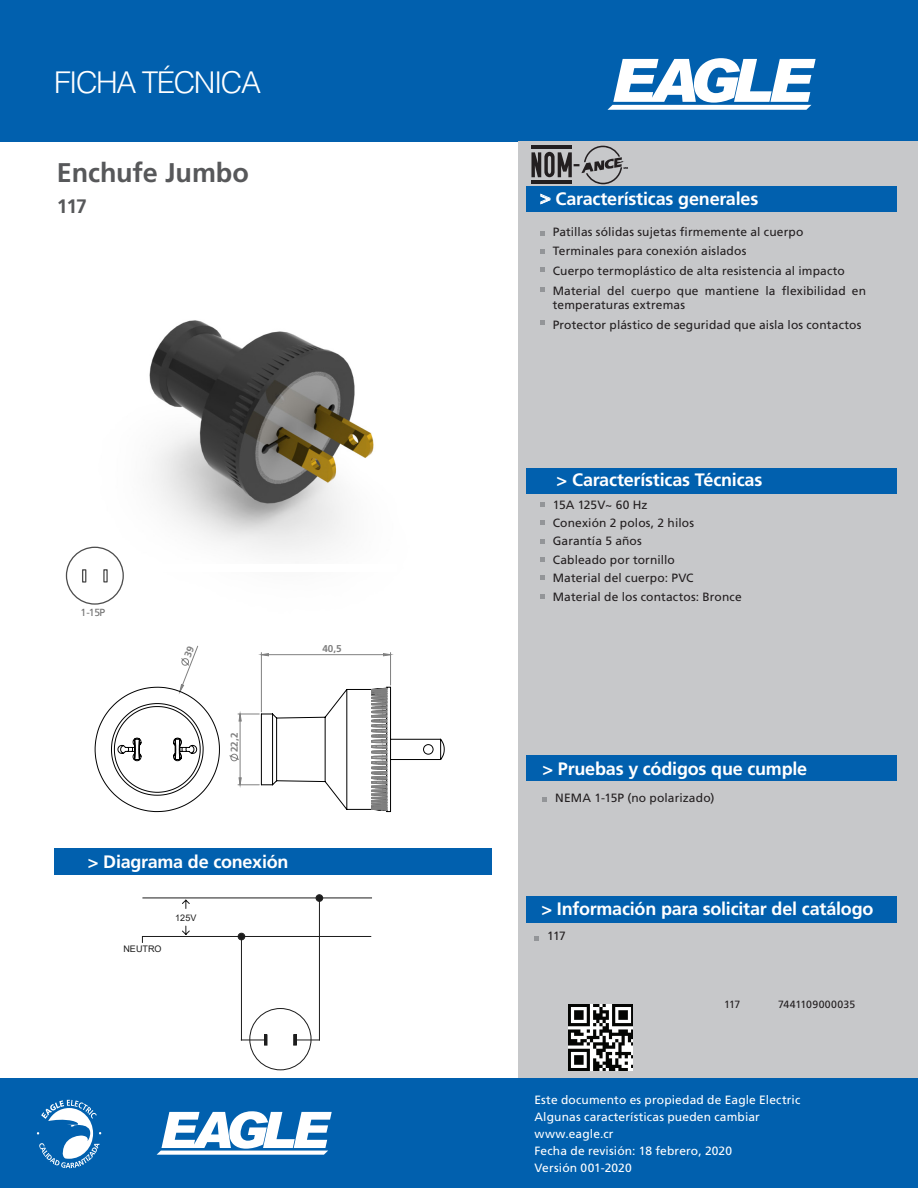
<style>
.page{position:relative;width:918px;height:1188px;background:#fff}
.page>*{position:absolute;margin:0;border:0;box-sizing:border-box;transform-origin:0 0}
.t1{font:300 30px "Helvetica LT Std";letter-spacing:-.05em;color:#fff}
.t2{font:700 27px "Frutiger LT Std";letter-spacing:-.005em;color:#57585a}
.t3{font:700 22.05px "Myriad Pro";color:#231f20}
.t4{font:700 19.5px "Frutiger LT Std";color:#57585a}
.t5{font:700 18px "Frutiger LT Std";letter-spacing:-.01em;color:#fff}
.t6{font:12px/18.5px "Frutiger LT Std";letter-spacing:.01em;color:#231f20}
.t7{font:12px/17px "Frutiger LT Std";letter-spacing:.01em;color:#fff}
.t8{font:10.5px "Frutiger LT Std";letter-spacing:.01em;color:#231f20}
.t9{font:10.35px "Frutiger LT Std";color:#707070}
.t10{font:700 9.9px "Frutiger LT Std";color:#808080}
.t11{font:9px "Arial";color:#1c1c1c}
</style>
<div class="page">
<div style="left:0;top:0;width:918px;height:142px;background:#0160ae"></div>
<div style="left:0;top:1078px;width:918px;height:110px;background:#0160ae"></div>
<div style="left:518px;top:142px;width:400px;height:936px;background:#c7c8ca"></div>
<div style="left:526px;top:186px;width:371px;height:25px;background:#0160ae"></div>
<div style="left:526px;top:469px;width:371px;height:25px;background:#0160ae"></div>
<div style="left:526px;top:755px;width:371px;height:26px;background:#0160ae"></div>
<div style="left:526px;top:896px;width:371px;height:27px;background:#0160ae"></div>
<div style="left:54px;top:848px;width:438px;height:26px;background:#0160ae"></div>
<svg style="left:608px;top:58px;width:208px;height:52px"></svg>
<svg style="left:157px;top:1111px;width:175px;height:44px"></svg>
<svg style="left:37px;top:1100px;width:64px;height:68px"></svg>
<img style="left:568px;top:1005px;width:65px;height:65px">
<img style="left:68px;top:320px;width:306px;height:244px">
<img style="left:65px;top:573px;width:59px;height:32px">
<svg style="left:534px;top:936px;width:5px;height:4px"></svg>
<svg style="left:540px;top:502px;width:4px;height:5px"></svg>
<svg style="left:540px;top:520px;width:4px;height:5px"></svg>
<svg style="left:540px;top:539px;width:4px;height:4px"></svg>
<svg style="left:540px;top:557px;width:4px;height:5px"></svg>
<svg style="left:540px;top:576px;width:4px;height:4px"></svg>
<svg style="left:540px;top:594px;width:4px;height:4px"></svg>
<svg style="left:540px;top:193px;width:11px;height:12px"></svg>
<svg style="left:540px;top:231px;width:4px;height:5px"></svg>
<svg style="left:540px;top:249px;width:4px;height:4px"></svg>
<svg style="left:540px;top:267px;width:4px;height:5px"></svg>
<svg style="left:540px;top:287px;width:4px;height:5px"></svg>
<svg style="left:540px;top:321px;width:4px;height:4px"></svg>
<svg style="left:543px;top:798px;width:4px;height:4px"></svg>
<div style="left:316px;top:895px;width:7px;height:6px;background:#1c1c1c;border-radius:50%"></div>
<div style="left:316px;top:894px;width:7px;height:8px;border:1px solid #1c1c1c;border-radius:50%"></div>
<svg style="left:142px;top:897px;width:230px;height:149px"></svg>
<div style="left:66px;top:547px;width:58px;height:58px;border:1px solid #4d4d4d;border-radius:50%"></div>
<div style="left:82px;top:569px;width:4px;height:14px;border:1px solid #4d4d4d"></div>
<div style="left:103px;top:569px;width:5px;height:14px;border:1px solid #4d4d4d"></div>
<hr style="left:531px;top:146px;width:41px;height:3px;background:#231f20">
<hr style="left:531px;top:181px;width:41px;height:3px;background:#231f20">
<svg style="left:531px;top:152px;width:41px;height:25px"></svg>
<svg style="left:581px;top:146px;width:47px;height:38px"></svg>
<svg style="left:95px;top:646px;width:350px;height:166px"></svg>
<h1 class="t1" style="left:54px;top:64px;width:209px">FICHA TÉCNICA</h1>
<h2 class="t2" style="left:57px;top:157px;width:194px">Enchufe Jumbo</h2>
<h3 class="t4" style="left:57px;top:195px;width:32px">117</h3>
<p class="t9" style="left:81px;top:607px;width:26px">1-15P</p>
<p class="t10" style="left:229px;top:752px;width:21px;rotate:-90deg">22,2</p>
<p class="t10" style="left:322px;top:643px;width:21px">40,5</p>
<h3 class="t5" style="left:88px;top:851px;width:202px">&gt; Diagrama de conexión</h3>
<p class="t11" style="left:123px;top:942px;width:40px">NEUTRO</p>
<p class="t11" style="left:175px;top:912px;width:23px">125V</p>
<h3 class="t3" style="left:573px;top:149px;width:9px">-</h3>
<h3 class="t5" style="left:540px;top:188px;width:220px">&gt; Características generales</h3>
<p class="t6" style="left:553px;top:221px;width:315px;line-height:20px">Patillas sólidas sujetas firmemente al cuerpo Terminales para conexión aislados<br>Cuerpo termoplástico de alta resistencia al impacto Material del cuerpo que mantiene la flexibilidad en</p>
<p class="t6" style="left:553px;top:295px;width:310px;line-height:20px">temperaturas extremas<br>Protector plástico de seguridad que aisla los contactos</p>
<h3 class="t5" style="left:557px;top:470px;width:207px">&gt; Características Técnicas</h3>
<p class="t6" style="left:553px;top:495px;width:190px">15A 125V~ 60 Hz<br>Conexión 2 polos, 2 hilos<br>Garantía 5 años<br>Cableado por tornillo<br>Material del cuerpo: PVC<br>Material de los contactos: Bronce</p>
<h3 class="t5" style="left:543px;top:758px;width:266px">&gt; Pruebas y códigos que cumple</h3>
<p class="t6" style="left:555px;top:789px;width:161px">NEMA 1-15P (no polarizado)</p>
<h3 class="t5" style="left:541px;top:898px;width:334px">&gt; Información para solicitar del catálogo</h3>
<p class="t6" style="left:547px;top:927px;width:20px">117</p>
<p class="t8" style="left:724px;top:999px;width:18px">117</p>
<p class="t8" style="left:778px;top:999px;width:79px">7441109000035</p>
<p class="t7" style="left:534px;top:1092px;width:267px">Este documento es propiedad de Eagle Electric<br>Algunas características pueden cambiar www.eagle.cr<br>Fecha de revisión: 18 febrero, 2020<br>Versión 001-2020</p>
</div>
